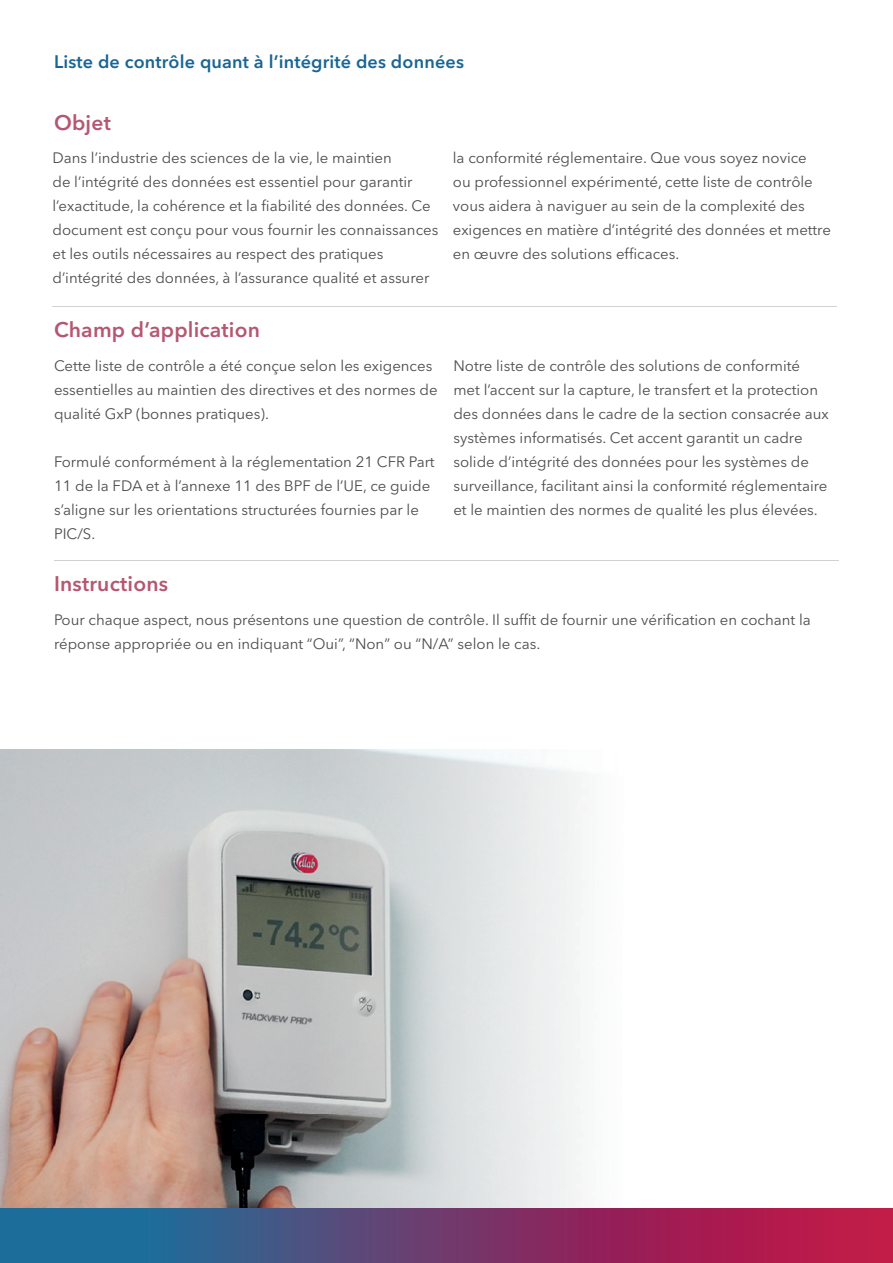
<style>
.page{position:relative;width:893px;height:1263px;background:#fff}
.page>*{position:absolute;margin:0;border:0;box-sizing:border-box;transform-origin:0 0}
.t1{font:600 21px "Avenir Next LT Pro";letter-spacing:.01em;color:#b55773}
.t2{font:600 18px "Avenir Next LT Pro";letter-spacing:.01em;color:#196595}
.t3{font:15px/24px "Avenir Next LT Pro";color:#4b4c4d}
</style>
<div class="page">
<img style="left:0;top:749px;width:893px;height:460px">
<hr style="left:52px;top:306px;width:785px;height:1px;background:#d1d2d4">
<svg style="left:0;top:1209px;width:893px;height:54px;background:#6c3e70"></svg>
<hr style="left:54px;top:560px;width:785px;height:1px;background:#d1d2d4">
<p class="t2" style="left:54px;top:50px;width:412px">Liste de contrôle quant à l’intégrité des données</p>
<h1 class="t1" style="left:54px;top:110px;width:58px">Objet</h1>
<p class="t3" style="left:52px;top:146px;width:387px">Dans l’industrie des sciences de la vie, le maintien<br>de l’intégrité des données est essentiel pour garantir l’exactitude, la cohérence et la fiabilité des données. Ce document est conçu pour vous fournir les connaissances et les outils nécessaires au respect des pratiques d’intégrité des données, à l’assurance qualité et assurer</p>
<h1 class="t1" style="left:54px;top:317px;width:207px">Champ d’application</h1>
<p class="t3" style="left:54px;top:353px;width:385px">Cette liste de contrôle a été conçue selon les exigences essentielles au maintien des directives et des normes de qualité GxP (bonnes pratiques).</p>
<p class="t3" style="left:54px;top:449px;width:382px">Formulé conformément à la réglementation 21 CFR Part 11 de la FDA et à l’annexe 11 des BPF de l’UE, ce guide s’aligne sur les orientations structurées fournies par le PIC/S.</p>
<p class="t3" style="left:453px;top:146px;width:380px">la conformité réglementaire. Que vous soyez novice<br>ou professionnel expérimenté, cette liste de contrôle vous aidera à naviguer au sein de la complexité des exigences en matière d’intégrité des données et mettre en œuvre des solutions efficaces.</p>
<p class="t3" style="left:453px;top:353px;width:377px">Notre liste de contrôle des solutions de conformité met l’accent sur la capture, le transfert et la protection des données dans le cadre de la section consacrée aux systèmes informatisés. Cet accent garantit un cadre solide d’intégrité des données pour les systèmes de surveillance, facilitant ainsi la conformité réglementaire et le maintien des normes de qualité les plus élevées.</p>
<h1 class="t1" style="left:54px;top:571px;width:116px">Instructions</h1>
<p class="t3" style="left:54px;top:608px;width:758px">Pour chaque aspect, nous présentons une question de contrôle. Il suffit de fournir une vérification en cochant la réponse appropriée ou en indiquant “Oui”, “Non” ou “N/A” selon le cas.</p>
</div>
